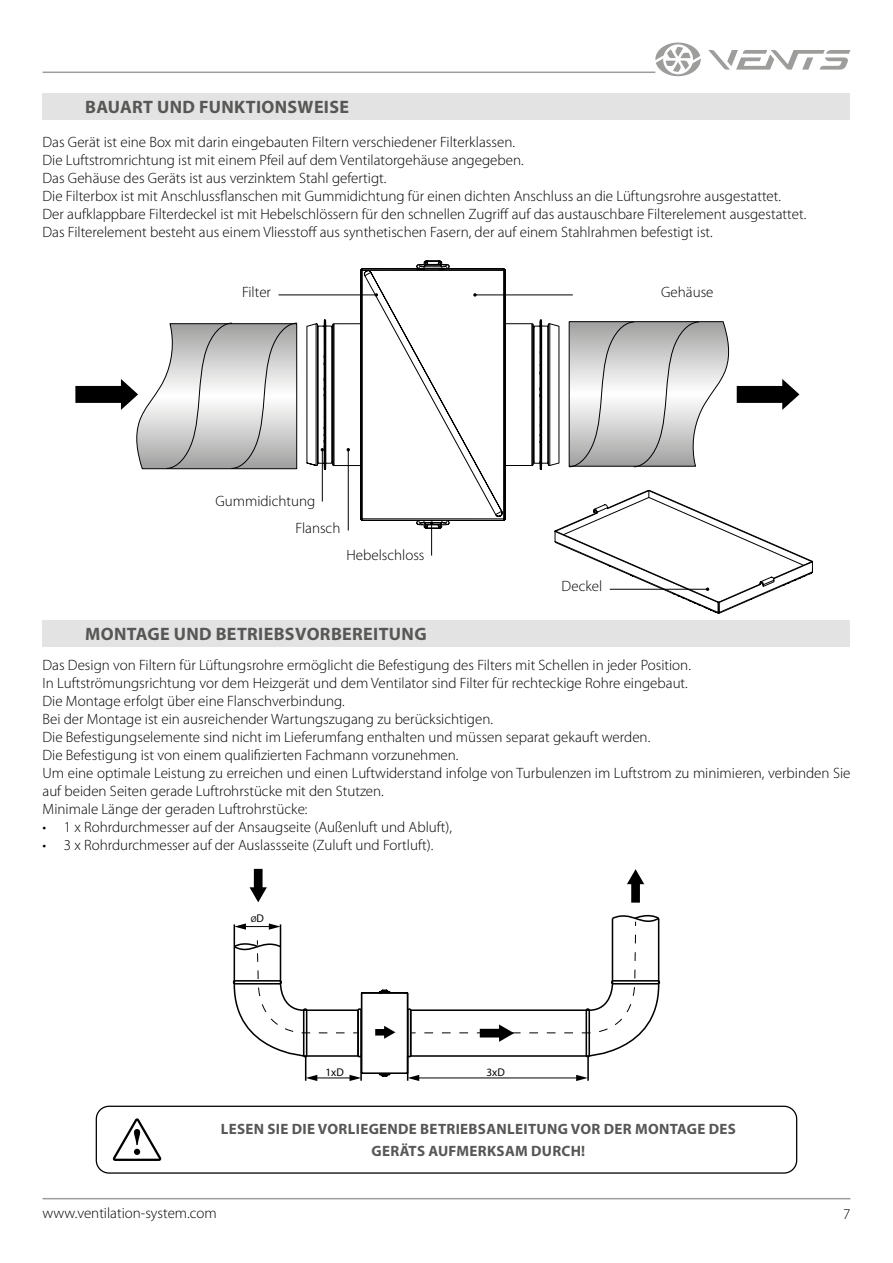
<style>
.page{position:relative;width:893px;height:1263px;background:#fff}
.page>*{position:absolute;margin:0;border:0;box-sizing:border-box;transform-origin:0 0}
.t1{font:700 18px "Myriad Pro";letter-spacing:.02em;color:#575756}
.t2{font:300 15px/18px "Myriad Pro";color:#000}
.t3{font:700 15px/22.2px "Myriad Pro";letter-spacing:.02em;color:#575756;text-align:center}
.t4{font:11.25px "Myriad Pro";color:#000}
.t5{font:8.4px "Myriad Pro";color:#000}
.s1{font-size:11.25px}
</style>
<div class="page">
<hr style="left:43px;top:1198px;width:807px;height:1px;background:#9d9d9c">
<hr style="left:43px;top:72px;width:612px;height:1px;background:#9d9d9c">
<svg style="left:708px;top:50px;width:142px;height:20px"></svg>
<svg style="left:655px;top:43px;width:46px;height:33px"></svg>
<div style="left:43px;top:93px;width:807px;height:27px;background:#e3e3e3"></div>
<div style="left:43px;top:620px;width:807px;height:27px;background:#e3e3e3"></div>
<div style="left:96px;top:1106px;width:701px;height:68px;border:1px solid #000;border-radius:13px"></div>
<svg style="left:113px;top:1118px;width:48px;height:43px"></svg>
<div style="left:254px;top:869px;width:9px;height:21px;background:#000"></div>
<svg style="left:250px;top:887px;width:17px;height:15px"></svg>
<div style="left:631px;top:882px;width:9px;height:21px;background:#000"></div>
<svg style="left:627px;top:869px;width:17px;height:15px"></svg>
<svg style="left:232px;top:914px;width:429px;height:167px"></svg>
<svg style="left:75px;top:322px;width:222px;height:147px"></svg>
<hr style="left:279px;top:294px;width:97px;height:1px;background:#000">
<svg style="left:307px;top:260px;width:506px;height:354px"></svg>
<p class="t1" style="left:85px;top:95px;width:265px">BAUART UND FUNKTIONSWEISE</p>
<p class="t2" style="left:43px;top:133px;width:765px">Das Gerät ist eine Box mit darin eingebauten Filtern verschiedener Filterklassen.<br>Die Luftstromrichtung ist mit einem Pfeil auf dem Ventilatorgehäuse angegeben.<br>Das Gehäuse des Geräts ist aus verzinktem Stahl gefertigt.<br>Die Filterbox ist mit Anschlussflanschen mit Gummidichtung für einen dichten Anschluss an die Lüftungsrohre ausgestattet.<br>Der aufklappbare Filterdeckel ist mit Hebelschlössern für den schnellen Zugriff auf das austauschbare Filterelement ausgestattet.<br>Das Filterelement besteht aus einem Vliesstoff aus synthetischen Fasern, der auf einem Stahlrahmen befestigt ist.</p>
<p class="t2" style="left:242px;top:283px;width:31px">Filter</p>
<p class="t2" style="left:661px;top:283px;width:54px">Gehäuse</p>
<p class="t2" style="left:215px;top:492px;width:101px">Gummidichtung</p>
<p class="t2" style="left:295px;top:520px;width:47px">Flansch</p>
<p class="t2" style="left:346px;top:546px;width:80px">Hebelschloss</p>
<p class="t2" style="left:562px;top:577px;width:42px">Deckel</p>
<p class="t1" style="left:85px;top:622px;width:343px">MONTAGE UND BETRIEBSVORBEREITUNG</p>
<p class="t2" style="left:43px;top:657px;width:809px">Das Design von Filtern für Lüftungsrohre ermöglicht die Befestigung des Filters mit Schellen in jeder Position.<br>In Luftströmungsrichtung vor dem Heizgerät und dem Ventilator sind Filter für rechteckige Rohre eingebaut.<br>Die Montage erfolgt über eine Flanschverbindung.<br>Bei der Montage ist ein ausreichender Wartungszugang zu berücksichtigen.<br>Die Befestigungselemente sind nicht im Lieferumfang enthalten und müssen separat gekauft werden.<br>Die Befestigung ist von einem qualifizierten Fachmann vorzunehmen.<br>Um eine optimale Leistung zu erreichen und einen Luftwiderstand infolge von Turbulenzen im Luftstrom zu minimieren, verbinden Sie auf beiden Seiten gerade Luftrohrstücke mit den Stutzen.<br>Minimale Länge der geraden Luftrohrstücke:</p>
<p class="t2" style="left:43px;top:819px;width:411px">• 1 x Rohrdurchmesser auf der Ansaugseite (Außenluft und Abluft),</p>
<p class="t2" style="left:43px;top:837px;width:392px">• 3 x Rohrdurchmesser auf der Auslassseite (Zuluft und Fortluft).</p>
<p class="t5" style="left:251px;top:914px;width:15px">Ø<span class="s1">D</span></p>
<p class="t4" style="left:326px;top:1065px;width:20px">1xD</p>
<p class="t4" style="left:486px;top:1065px;width:20px">3xD</p>
<p class="t3" style="left:221px;top:1117px;width:517px">LESEN SIE DIE VORLIEGENDE BETRIEBSANLEITUNG VOR DER MONTAGE DES<br>GERÄTS AUFMERKSAM DURCH!</p>
<p class="t2" style="left:43px;top:1204px;width:176px">www.ventilation-system.com</p>
<p class="t2" style="left:843px;top:1205px;width:9px">7</p>
</div>
